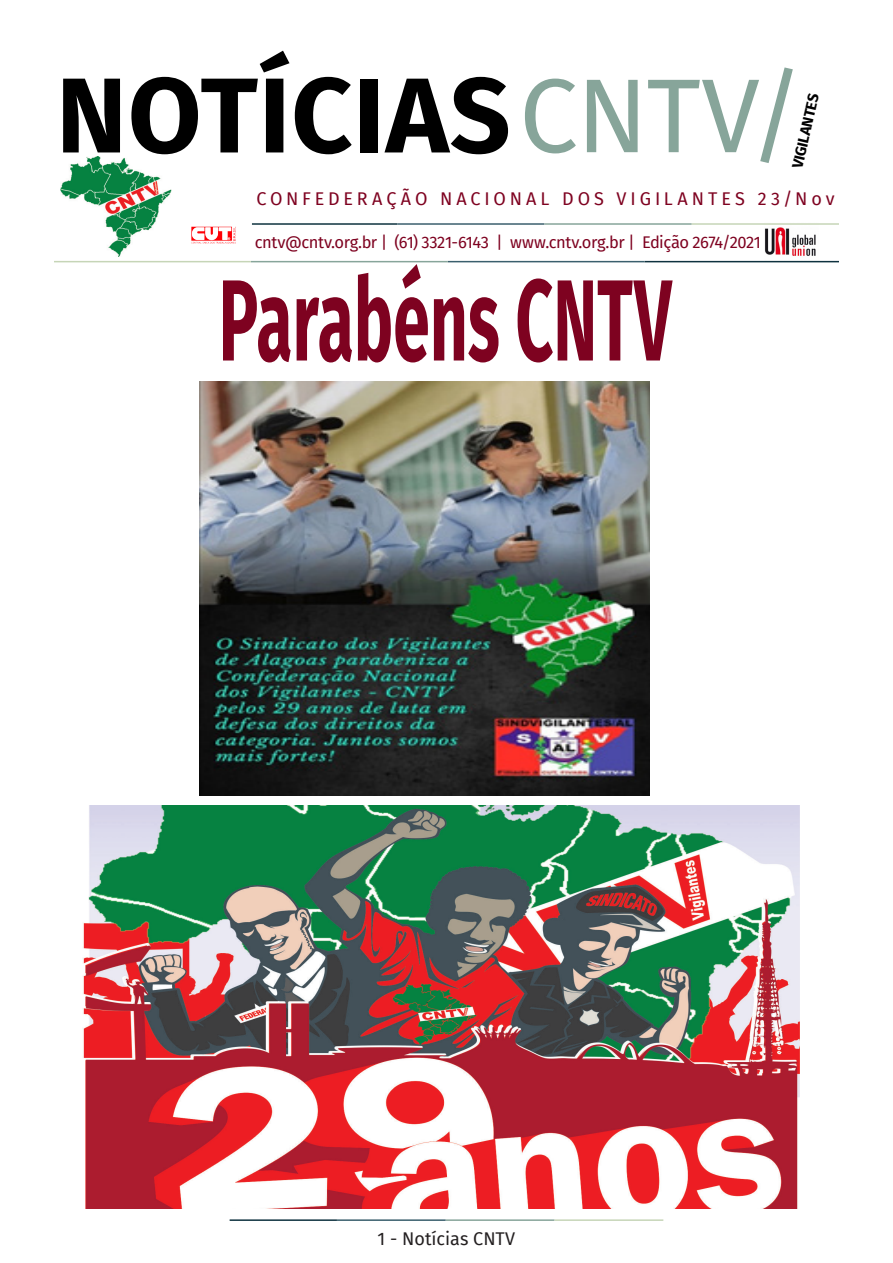
<style>
.page{position:relative;width:893px;height:1263px;background:#fff}
.page>*{position:absolute;margin:0;border:0;box-sizing:border-box;transform-origin:0 0}
.t1{font:700 115.5px "Fira Sans";color:#7e0220;scale:.57 1}
.t2{font:700 106.5px "Fira Sans";letter-spacing:.01em;color:#000}
.t3{font:18px "Fira Sans";letter-spacing:.215em;color:#7e0220}
.t4{font:18px "Fira Sans";color:#231f20}
.t5{font:16.5px "Fira Sans";letter-spacing:-.03em;color:#7e0220}
.t6{font:700 15px "Fira Sans";color:#000001}
.s1{font-weight:400;font-size:105px;color:#87a59a}
</style>
<div class="page">
<hr style="left:230px;top:1219px;width:107px;height:2px;background:#0e323f">
<hr style="left:337px;top:1219px;width:109px;height:2px;background:#3a5f6d">
<hr style="left:446px;top:1219px;width:109px;height:2px;background:#87a59a">
<hr style="left:555px;top:1219px;width:108px;height:2px;background:#c6d5b7">
<img style="left:764px;top:227px;width:54px;height:34px">
<hr style="left:252px;top:223px;width:145px;height:2px;background:#0e323f">
<hr style="left:397px;top:223px;width:147px;height:2px;background:#3a5f6d">
<hr style="left:544px;top:223px;width:148px;height:2px;background:#87a59a">
<hr style="left:692px;top:223px;width:147px;height:2px;background:#c6d5b7">
<hr style="left:645px;top:261px;width:194px;height:1px;background:#0e323f">
<hr style="left:448px;top:261px;width:197px;height:1px;background:#3a5f6d">
<hr style="left:251px;top:261px;width:197px;height:1px;background:#87a59a">
<hr style="left:54px;top:261px;width:197px;height:1px;background:#c6d5b7">
<img style="left:61px;top:157px;width:110px;height:100px">
<img style="left:191px;top:226px;width:45px;height:18px">
<img style="left:83px;top:806px;width:716px;height:403px">
<img style="left:199px;top:382px;width:450px;height:413px">
<p class="t2" style="left:56px;top:26px;width:749px">NOTÍCIAS<span class="s1">CNTV/</span></p>
<p class="t6" style="left:785px;top:165px;width:77px;rotate:-77deg">VIGILANTES</p>
<p class="t3" style="left:256px;top:185px;width:580px">CONFEDERAÇÃO NACIONAL DOS VIGILANTES 23/Nov</p>
<p class="t5" style="left:255px;top:229px;width:508px">cntv@cntv.org.br | (61) 3321-6143 | www.cntv.org.br | Edição 2674/2021</p>
<p class="t1" style="left:219px;top:223px;width:796px">Parabéns CNTV</p>
<p class="t4" style="left:378px;top:1225px;width:139px">1 - Notícias CNTV</p>
</div>
